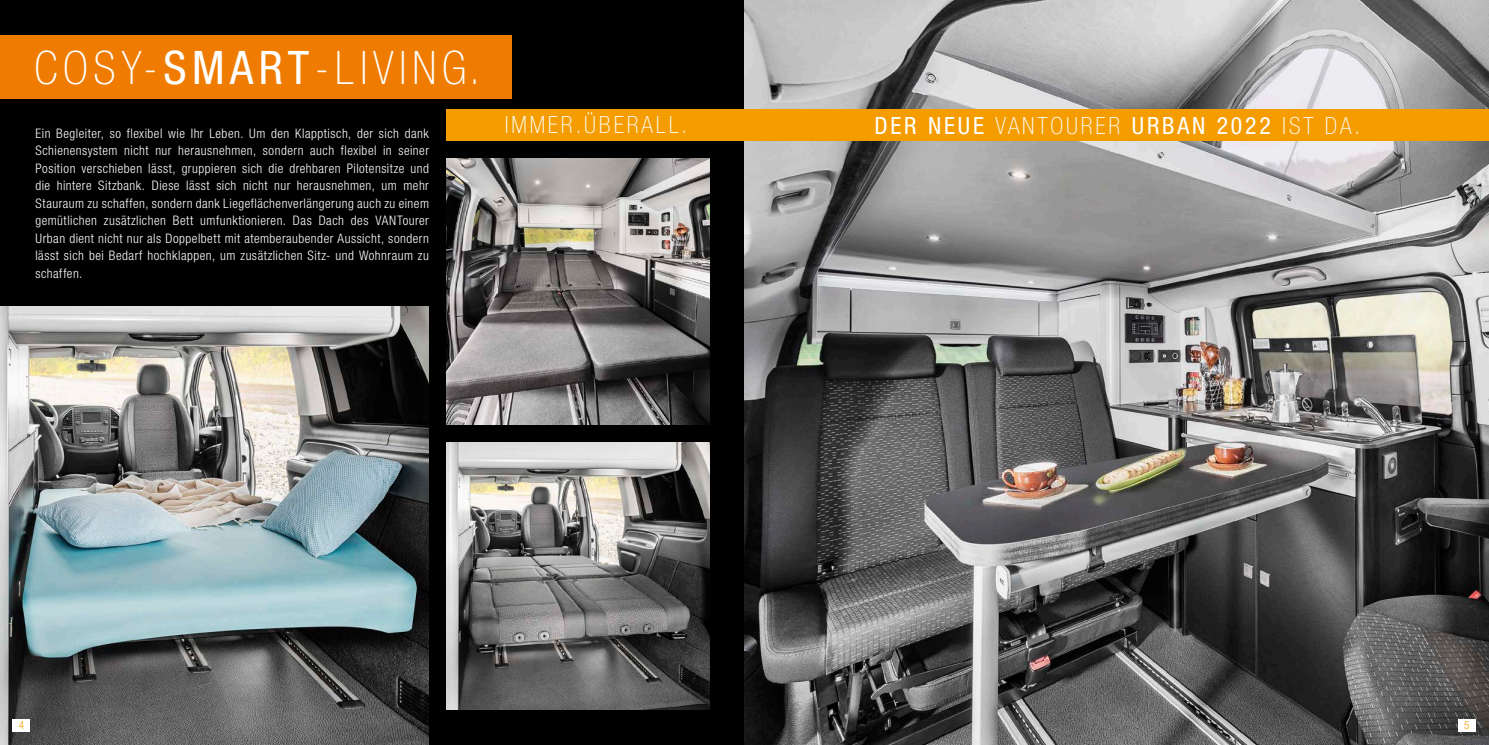
<style>
.page{position:relative;width:1489px;height:745px;background:#fff}
.page>*{position:absolute;margin:0;border:0;box-sizing:border-box;transform-origin:0 0}
.t1{font:100 condensed 46.25px "Helvetica Neue LT Std";letter-spacing:.12em;color:#fff}
.t2{font:condensed 23.75px "Helvetica Neue LT Std";letter-spacing:.12em;color:#fff}
.t3{font:100 condensed 23.75px "Helvetica Neue LT Std";letter-spacing:.12em;color:#fff}
.t4{font:300 condensed 13.12px/17.5px "Helvetica Neue LT Std";letter-spacing:.035em;color:#fff;text-align:justify}
.t5{font:300 condensed 11.25px "Helvetica Neue LT Std";color:#f59d00}
.s1{font-weight:400}
.s2{font-weight:100}
</style>
<div class="page">
<div style="left:0;top:0;width:1488px;height:744px;background:#000"></div>
<img style="left:0;top:306px;width:429px;height:438px">
<img style="left:446px;top:159px;width:263px;height:265px">
<img style="left:446px;top:442px;width:263px;height:267px">
<img style="left:744px;top:0;width:744px;height:744px">
<div style="left:446px;top:109px;width:1042px;height:32px;background:#f59d00"></div>
<div style="left:0;top:35px;width:512px;height:64px;background:#ef7c00"></div>
<div style="left:1457px;top:718px;width:18px;height:13px;background:#fff"></div>
<div style="left:13px;top:718px;width:17px;height:13px;background:#fff"></div>
<h1 class="t1" style="left:35px;top:42px;width:447px">COSY-<span class="s1">SMART</span>-LIVING.</h1>
<p class="t4" style="left:35px;top:124px;width:395px">Ein Begleiter, so flexibel wie Ihr Leben. Um den Klapptisch, der sich dank Schienensystem nicht nur herausnehmen, sondern auch flexibel in seiner Position verschieben lässt, gruppieren sich die drehbaren Pilotensitze und die hintere Sitzbank. Diese lässt sich nicht nur herausnehmen, um mehr Stauraum zu schaffen, sondern dank Liegeflächenverlängerung auch zu einem gemütlichen zusätzlichen Bett umfunktionieren. Das Dach des VANTourer Urban dient nicht nur als Doppelbett mit atemberaubender Aussicht, sondern lässt sich bei Bedarf hochklappen, um zusätzlichen Sitz- und Wohnraum zu schaffen.</p>
<h2 class="t3" style="left:504px;top:111px;width:184px">IMMER.ÜBERALL.</h2>
<h2 class="t2" style="left:874px;top:111px;width:487px">DER NEUE <span class="s2">VANTOURER</span> URBAN 2022 <span class="s2">IST DA.</span></h2>
<p class="t5" style="left:19px;top:718px;width:7px">4</p>
<p class="t5" style="left:1463px;top:718px;width:7px">5</p>
</div>
